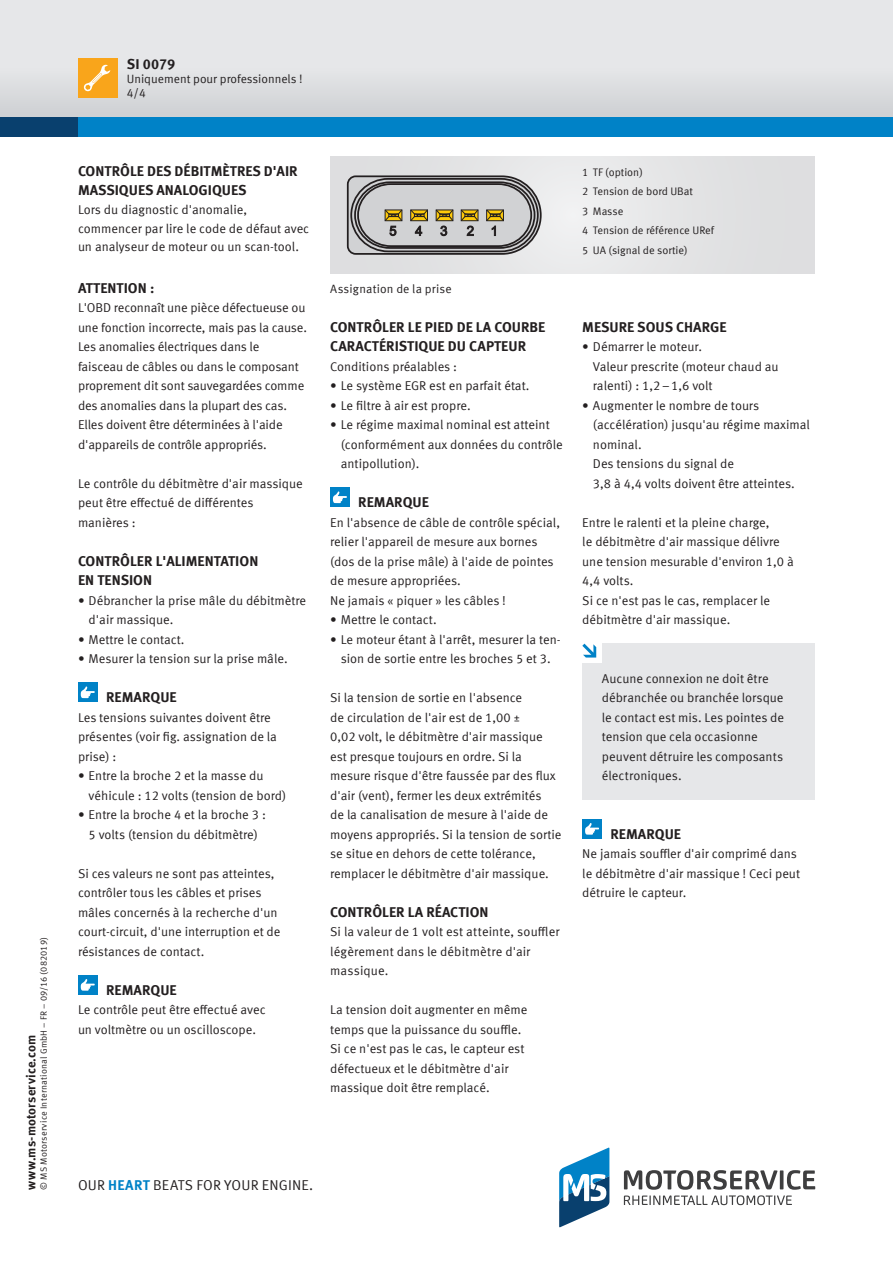
<style>
.page{position:relative;width:893px;height:1263px;background:#fff}
.page>*{position:absolute;margin:0;border:0;box-sizing:border-box;transform-origin:0 0}
.t1{font:700 14.25px/19.5px "Meta Offc Pro";color:#231f20}
.t2{font:14.25px "Meta Offc Pro Norm";letter-spacing:.01em;color:#231f20}
.t3{font:12.75px/19.5px "Meta Offc Pro Norm";color:#231f20}
.t4{font:700 12.75px "Meta Offc Pro";letter-spacing:.01em;color:#231f20}
.t5{font:12px "Meta Offc Pro Norm";color:#231f20}
.t6{font:10.8px/19.5px "Meta Offc Pro Norm";color:#231f20}
.t7{font:9px "Meta Offc Pro Norm";letter-spacing:.02em;color:#231f20}
.s1{font-family:"Meta Offc Pro";font-weight:700;color:#0082c7}
</style>
<div class="page">
<svg style="left:559px;top:1147px;width:50px;height:80px"></svg>
<svg style="left:624px;top:1170px;width:191px;height:35px"></svg>
<div style="left:0;top:0;width:893px;height:127px;background:#e6e7e9"></div>
<div style="left:0;top:68px;width:893px;height:49px;background:#dadbde"></div>
<div style="left:0;top:117px;width:893px;height:19px;background:#09406e"></div>
<div style="left:78px;top:117px;width:815px;height:19px;background:#0082c7"></div>
<div style="left:78px;top:58px;width:39px;height:39px;background:#f9a51b"></div>
<svg style="left:83px;top:64px;width:27px;height:28px"></svg>
<div style="left:330px;top:156px;width:485px;height:117px;background:#e3e3e4"></div>
<svg style="left:346px;top:175px;width:196px;height:80px;background:#a8a6a1"></svg>
<div style="left:78px;top:682px;width:19px;height:20px;background:#0082c7"></div>
<svg style="left:81px;top:686px;width:14px;height:12px"></svg>
<div style="left:78px;top:975px;width:19px;height:20px;background:#0082c7"></div>
<svg style="left:81px;top:979px;width:14px;height:12px"></svg>
<div style="left:330px;top:488px;width:20px;height:19px;background:#0082c7"></div>
<svg style="left:333px;top:491px;width:14px;height:12px"></svg>
<div style="left:582px;top:819px;width:20px;height:19px;background:#0082c7"></div>
<svg style="left:585px;top:823px;width:14px;height:12px"></svg>
<div style="left:582px;top:644px;width:232px;height:156px;background:#e6e7e9"></div>
<div style="left:582px;top:643px;width:20px;height:20px;background:#fff"></div>
<svg style="left:582px;top:644px;width:14px;height:13px"></svg>
<p class="t7" style="left:37px;top:1189px;width:254px;rotate:-90deg">© MS Motorservice International GmbH – FR – 09/16 (082019)</p>
<p class="t4" style="left:21px;top:1189px;width:156px;rotate:-90deg">www.ms-motorservice.com</p>
<p class="t1" style="left:127px;top:54px;width:50px">SI 0079</p>
<p class="t5" style="left:127px;top:84px;width:21px">4/4</p>
<p class="t5" style="left:127px;top:70px;width:177px">Uniquement pour professionnels !</p>
<p class="t1" style="left:78px;top:160px;width:221px">CONTRÔLE DES DÉBITMÈTRES D'AIR<br>MASSIQUES ANALOGIQUES</p>
<p class="t3" style="left:78px;top:199px;width:233px;line-height:18.8px">Lors du diagnostic d'anomalie, commencer par lire le code de défaut avec un analyseur de moteur ou un scan-tool.</p>
<p class="t1" style="left:78px;top:277px;width:78px">ATTENTION :</p>
<p class="t3" style="left:78px;top:297px;width:231px">L'OBD reconnaît une pièce défectueuse ou une fonction incorrecte, mais pas la cause.<br>Les anomalies électriques dans le faisceau de câbles ou dans le composant proprement dit sont sauvegardées comme des anomalies dans la plupart des cas.<br>Elles doivent être déterminées à l'aide d'appareils de contrôle appropriés.</p>
<p class="t3" style="left:78px;top:472px;width:226px">Le contrôle du débitmètre d'air massique peut être effectué de différentes manières :</p>
<p class="t1" style="left:78px;top:550px;width:182px">CONTRÔLER L'ALIMENTATION<br>EN TENSION</p>
<p class="t3" style="left:89px;top:590px;width:219px;text-indent:-11px">• Débrancher la prise mâle du débitmètre d'air massique.</p>
<p class="t3" style="left:78px;top:629px;width:108px">• Mettre le contact.</p>
<p class="t3" style="left:78px;top:648px;width:211px">• Mesurer la tension sur la prise mâle.</p>
<p class="t1" style="left:106px;top:686px;width:72px">REMARQUE</p>
<p class="t3" style="left:78px;top:707px;width:200px">Les tensions suivantes doivent être présentes (voir fig. assignation de la prise) :</p>
<p class="t3" style="left:89px;top:765px;width:199px;text-indent:-11px">• Entre la broche 2 et la masse du véhicule : 12 volts (tension de bord)</p>
<p class="t3" style="left:78px;top:804px;width:189px;text-align:center">• Entre la broche 4 et la broche 3 :<br>5 volts (tension du débitmètre)</p>
<p class="t3" style="left:78px;top:862px;width:204px">Si ces valeurs ne sont pas atteintes, contrôler tous les câbles et prises mâles concernés à la recherche d'un court-circuit, d'une interruption et de résistances de contact.</p>
<p class="t1" style="left:106px;top:979px;width:72px">REMARQUE</p>
<p class="t3" style="left:78px;top:999px;width:189px">Le contrôle peut être effectué avec un voltmètre ou un oscilloscope.</p>
<p class="t5" style="left:330px;top:279px;width:123px">Assignation de la prise</p>
<p class="t1" style="left:330px;top:316px;width:217px">CONTRÔLER LE PIED DE LA COURBE<br>CARACTÉRISTIQUE DU CAPTEUR</p>
<p class="t3" style="left:330px;top:356px;width:128px">Conditions préalables :</p>
<p class="t3" style="left:330px;top:375px;width:201px">• Le système EGR est en parfait état.</p>
<p class="t3" style="left:330px;top:395px;width:142px">• Le filtre à air est propre.</p>
<p class="t3" style="left:341px;top:414px;width:224px;text-indent:-11px">• Le régime maximal nominal est atteint (conformément aux données du contrôle antipollution).</p>
<p class="t1" style="left:358px;top:491px;width:72px">REMARQUE</p>
<p class="t3" style="left:330px;top:512px;width:231px">En l'absence de câble de contrôle spécial, relier l'appareil de mesure aux bornes (dos de la prise mâle) à l'aide de pointes de mesure appropriées.<br>Ne jamais « piquer » les câbles !</p>
<p class="t3" style="left:330px;top:609px;width:108px">• Mettre le contact.</p>
<p class="t3" style="left:330px;top:628px;width:232px;text-align:center">• Le moteur étant à l'arrêt, mesurer la ten&shy;sion de sortie entre les broches 5 et 3.</p>
<p class="t3" style="left:330px;top:687px;width:233px">Si la tension de sortie en l'absence<br>de circulation de l'air est de 1,00 ±<br>0,02 volt, le débitmètre d'air massique est presque toujours en ordre. Si la mesure risque d'être faussée par des flux d'air (vent), fermer les deux extrémités<br>de la canalisation de mesure à l'aide de moyens appropriés. Si la tension de sortie se situe en dehors de cette tolérance, remplacer le débitmètre d'air massique.</p>
<p class="t1" style="left:330px;top:901px;width:160px">CONTRÔLER LA RÉACTION</p>
<p class="t3" style="left:330px;top:921px;width:231px">Si la valeur de 1 volt est atteinte, souffler légèrement dans le débitmètre d'air massique.</p>
<p class="t3" style="left:330px;top:999px;width:199px">La tension doit augmenter en même temps que la puissance du souffle.<br>Si ce n'est pas le cas, le capteur est défectueux et le débitmètre d'air massique doit être remplacé.</p>
<p class="t6" style="left:582px;top:161px;width:133px">1 TF (option)<br>2 Tension de bord UBat<br>3 Masse<br>4 Tension de référence URef<br>5 UA (signal de sortie)</p>
<p class="t1" style="left:582px;top:316px;width:146px">MESURE SOUS CHARGE</p>
<p class="t3" style="left:593px;top:336px;width:187px;text-indent:-11px">• Démarrer le moteur.<br>Valeur prescrite (moteur chaud au ralenti) : 1,2–1,6 volt</p>
<p class="t3" style="left:593px;top:395px;width:219px;text-indent:-11px">• Augmenter le nombre de tours (accélération) jusqu'au régime maximal nominal.<br>Des tensions du signal de<br>3,8 à 4,4 volts doivent être atteintes.</p>
<p class="t3" style="left:582px;top:511px;width:213px">Entre le ralenti et la pleine charge,<br>le débitmètre d'air massique délivre une tension mesurable d'environ 1,0 à<br>4,4 volts.<br>Si ce n'est pas le cas, remplacer le débitmètre d'air massique.</p>
<p class="t3" style="left:602px;top:668px;width:184px">Aucune connexion ne doit être débranchée ou branchée lorsque le contact est mis. Les pointes de tension que cela occasionne peuvent détruire les composants électroniques.</p>
<p class="t1" style="left:610px;top:823px;width:72px">REMARQUE</p>
<p class="t3" style="left:582px;top:843px;width:219px">Ne jamais souffler d'air comprimé dans le débitmètre d'air massique ! Ceci peut détruire le capteur.</p>
<p class="t2" style="left:78px;top:1174px;width:237px">OUR <span class="s1">HEART</span> BEATS FOR YOUR ENGINE.</p>
</div>
